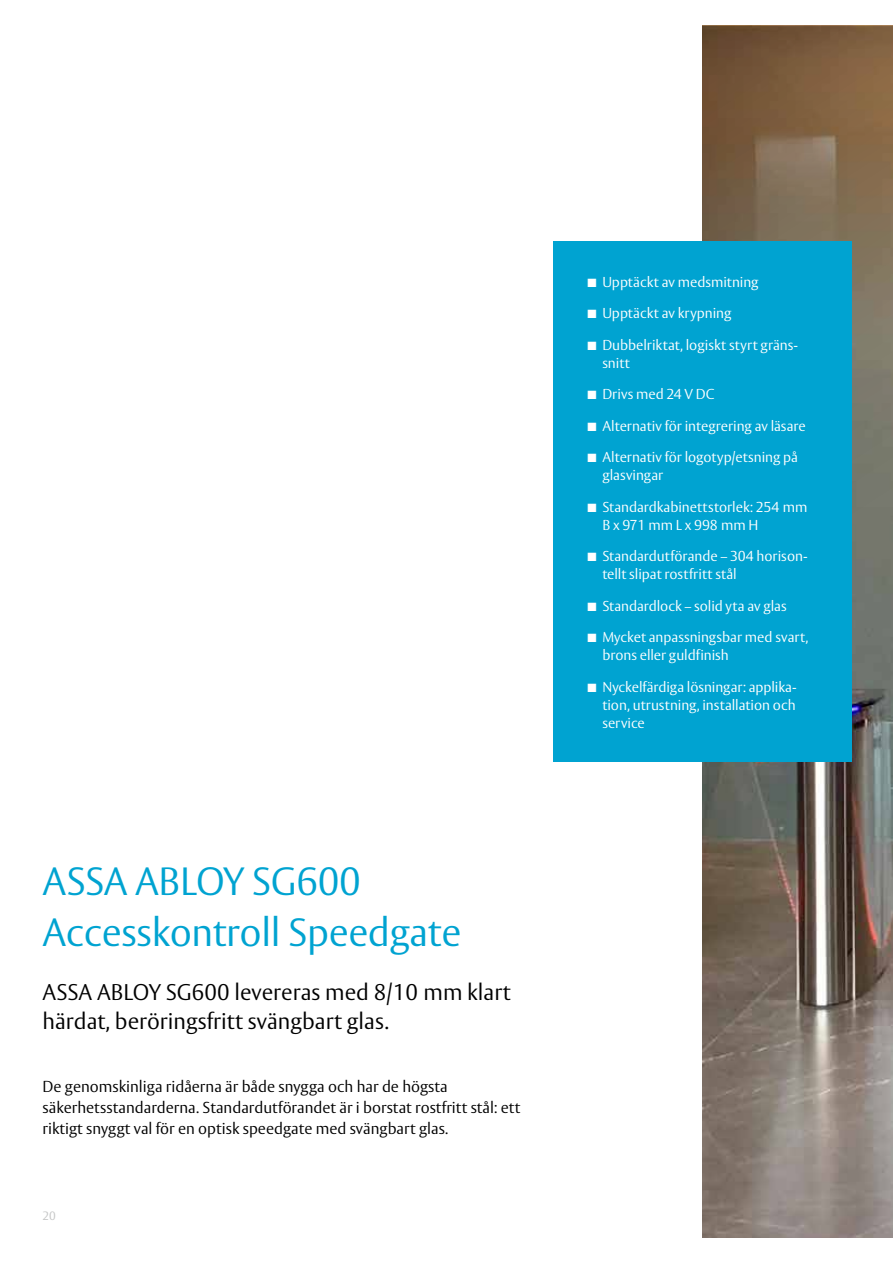
<style>
.page{position:relative;width:893px;height:1263px;background:#fff}
.page>*{position:absolute;margin:0;border:0;box-sizing:border-box;transform-origin:0 0}
.t1{font:300 39px/51px "ASSA Vesta";letter-spacing:-.01em;color:#00a3d1}
.t2{font:300 22.5px/28.5px "ASSA Vesta";color:#000}
.t3{font:300 15.75px/21px "ASSA Vesta";color:#000}
.t4{font:300 14.25px/18px "ASSA Vesta";letter-spacing:-.005em;color:#fff}
.t5{font:300 12px "ASSA Vesta";color:#c5c6c6}
</style>
<div class="page">
<svg style="left:702px;top:26px;width:191px;height:1210px;background:#7c6f62"></svg>
<div style="left:553px;top:241px;width:298px;height:521px;background:#00a3d1"></div>
<h1 class="t1" style="left:43px;top:858px;width:420px">ASSA ABLOY SG600<br>Accesskontroll Speedgate</h1>
<h2 class="t2" style="left:43px;top:979px;width:470px">ASSA ABLOY SG600 levereras med 8/10 mm klart härdat, beröringsfritt svängbart glas.</h2>
<p class="t3" style="left:43px;top:1077px;width:479px">De genomskinliga ridåerna är både snygga och har de högsta säkerhetsstandarderna. Standardutförandet är i borstat rostfritt stål: ett riktigt snyggt val för en optisk speedgate med svängbart glas.</p>
<p class="t5" style="left:43px;top:1209px;width:15px">20</p>
<p class="t4" style="left:587px;top:273px;width:173px">■ Upptäckt av medsmitning</p>
<p class="t4" style="left:587px;top:305px;width:146px">■ Upptäckt av krypning</p>
<p class="t4" style="left:602px;top:336px;width:197px;text-indent:-15px">■ Dubbelriktat, logiskt styrt gräns&shy;snitt</p>
<p class="t4" style="left:587px;top:386px;width:128px">■ Drivs med 24 V DC</p>
<p class="t4" style="left:587px;top:417px;width:220px">■ Alternativ för integrering av läsare</p>
<p class="t4" style="left:602px;top:449px;width:197px;text-indent:-15px">■ Alternativ för logotyp/etsning på glasvingar</p>
<p class="t4" style="left:602px;top:498px;width:207px;text-indent:-15px">■ Standardkabinettstorlek: 254 mm<br>B x 971 mm L x 998 mm H</p>
<p class="t4" style="left:602px;top:548px;width:207px;text-indent:-15px">■ Standardutförande – 304 horison&shy;tellt slipat rostfritt stål</p>
<p class="t4" style="left:587px;top:597px;width:201px">■ Standardlock – solid yta av glas</p>
<p class="t4" style="left:602px;top:629px;width:208px;text-indent:-15px">■ Mycket anpassningsbar med svart, brons eller guldfinish</p>
<p class="t4" style="left:602px;top:678px;width:196px;text-align:justify;text-indent:-15px">■ Nyckelfärdiga lösningar: applika&shy;tion, utrustning, installation och service</p>
</div>
